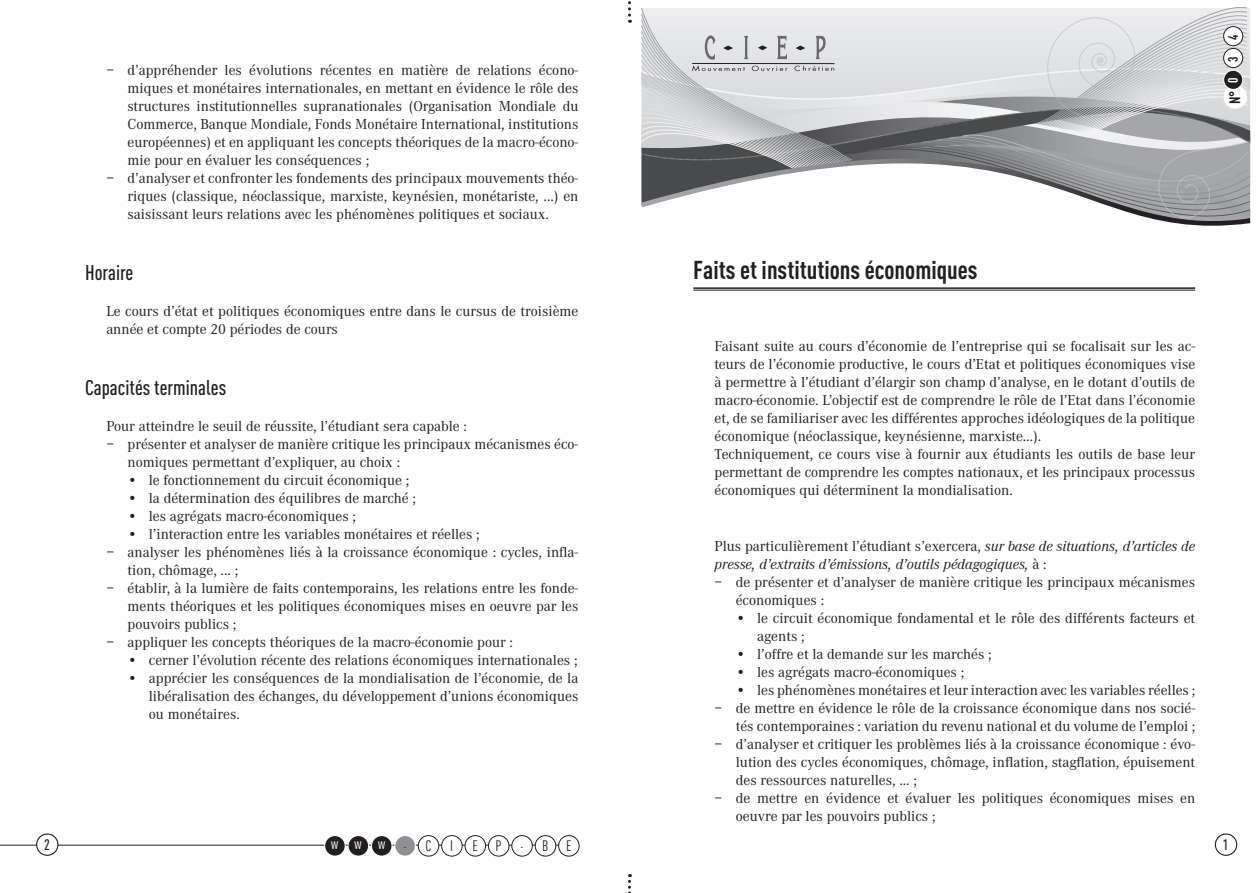
<style>
.page{position:relative;width:1259px;height:893px;background:#fff}
.page>*{position:absolute;margin:0;border:0;box-sizing:border-box;transform-origin:0 0}
.gd_titre_1{font:700 25.5px "DIN Cond";color:#231f20}
.soustitre{font:500 21px "DIN Cond";color:#231f20}
.txt_retrait{font:15px/18px "Corporate A";color:#231f20}
.txt__lettrine{font:15px/18px "Corporate A";color:#231f20;text-align:justify}
.txt_retrait_puce{font:15px/18px "Corporate A";color:#231f20}
.txt{font:15px/18px "Corporate A";color:#231f20}
.txt-2{font:italic 15px/18px "Corporate A";color:#231f20}
.t1{font:15px "DIN Cond";color:#231f20}
.t2{font:15px "DIN Cond";color:#fff}
.t3{font:500 15px "DIN Cond";color:#231f20}
.t4{font:700 15px "DIN Cond";color:#231f20}
.t5{font:700 13.5px "DIN Cond";color:#231f20}
.t6{font:700 13.5px "DIN Cond";color:#fff}
.s1{font-style:normal}
</style>
<div class="page">
<hr style="left:0;top:845px;width:569px;height:1px;background:#231f20">
<div style="left:325px;top:836px;width:20px;height:20px;background:#231f20;border-radius:50%"></div>
<div style="left:324px;top:835px;width:21px;height:21px;border:1px solid #fff;border-radius:50%"></div>
<div style="left:348px;top:836px;width:20px;height:20px;background:#231f20;border-radius:50%"></div>
<div style="left:348px;top:835px;width:21px;height:21px;border:1px solid #fff;border-radius:50%"></div>
<div style="left:371px;top:836px;width:21px;height:20px;background:#231f20;border-radius:50%"></div>
<div style="left:371px;top:835px;width:21px;height:21px;border:1px solid #fff;border-radius:50%"></div>
<div style="left:395px;top:836px;width:20px;height:20px;background:#8d8f92;border-radius:50%"></div>
<div style="left:394px;top:835px;width:22px;height:21px;border:1px solid #fff;border-radius:50%"></div>
<div style="left:418px;top:836px;width:21px;height:20px;background:#fff;border-radius:50%"></div>
<div style="left:418px;top:835px;width:21px;height:21px;border:1px solid #231f20;border-radius:50%"></div>
<div style="left:442px;top:836px;width:20px;height:20px;background:#fff;border-radius:50%"></div>
<div style="left:441px;top:835px;width:21px;height:21px;border:1px solid #231f20;border-radius:50%"></div>
<div style="left:465px;top:836px;width:20px;height:20px;background:#fff;border-radius:50%"></div>
<div style="left:465px;top:835px;width:21px;height:21px;border:1px solid #231f20;border-radius:50%"></div>
<div style="left:488px;top:836px;width:21px;height:20px;background:#fff;border-radius:50%"></div>
<div style="left:488px;top:835px;width:21px;height:21px;border:1px solid #231f20;border-radius:50%"></div>
<div style="left:512px;top:836px;width:20px;height:20px;background:#fff;border-radius:50%"></div>
<div style="left:511px;top:835px;width:22px;height:21px;border:1px solid #231f20;border-radius:50%"></div>
<div style="left:535px;top:836px;width:21px;height:20px;background:#fff;border-radius:50%"></div>
<div style="left:535px;top:835px;width:21px;height:21px;border:1px solid #231f20;border-radius:50%"></div>
<div style="left:558px;top:836px;width:21px;height:20px;background:#fff;border-radius:50%"></div>
<div style="left:558px;top:835px;width:21px;height:21px;border:1px solid #231f20;border-radius:50%"></div>
<svg style="left:628px;top:1px;width:3px;height:22px"></svg>
<svg style="left:628px;top:874px;width:3px;height:19px"></svg>
<div style="left:37px;top:834px;width:21px;height:21px;background:#fff;border-radius:50%"></div>
<div style="left:36px;top:833px;width:22px;height:23px;border:1px solid #231f20;border-radius:50%"></div>
<div style="left:1214px;top:833px;width:23px;height:23px;border:1px solid #231f20;border-radius:50%"></div>
<svg style="left:641px;top:7px;width:609px;height:219px"></svg>
<hr style="left:693px;top:287px;width:502px;height:2px;background:#231f20">
<hr style="left:693px;top:290px;width:502px;height:1px;background:#231f20">
<p class="t5" style="left:1224px;top:40px;width:7px;rotate:-90deg">4</p>
<p class="txt_retrait" style="left:128px;top:61px;width:452px;text-align:justify;text-indent:-21px">– d’appréhender les évolutions récentes en matière de relations écono&shy;miques et monétaires internationales, en mettant en évidence le rôle des structures institutionnelles supranationales (Organisation Mondiale du Commerce, Banque Mondiale, Fonds Monétaire International, institutions européennes) et en appliquant les concepts théoriques de la macro-écono&shy;mie pour en évaluer les conséquences ;</p>
<p class="txt_retrait" style="left:128px;top:169px;width:452px;text-align:justify;text-indent:-21px">– d’analyser et confronter les fondements des principaux mouvements théo&shy;riques (classique, néoclassique, marxiste, keynésien, monétariste, ...) en saisissant leurs relations avec les phénomènes politiques et sociaux.</p>
<p class="soustitre" style="left:85px;top:260px;width:50px">Horaire</p>
<p class="txt" style="left:106px;top:302px;width:473px">Le cours d’état et politiques économiques entre dans le cursus de troisième année et compte 20 périodes de cours</p>
<p class="soustitre" style="left:85px;top:375px;width:143px">Capacités terminales</p>
<p class="txt" style="left:106px;top:418px;width:362px">Pour atteindre le seuil de réussite, l’étudiant sera capable :</p>
<p class="txt_retrait" style="left:128px;top:436px;width:452px;text-indent:-21px">– présenter et analyser de manière critique les principaux mécanismes éco&shy;nomiques permettant d’expliquer, au choix :</p>
<p class="txt_retrait_puce" style="left:128px;top:472px;width:283px">• le fonctionnement du circuit économique ;</p>
<p class="txt_retrait_puce" style="left:128px;top:490px;width:290px">• la détermination des équilibres de marché ;</p>
<p class="txt_retrait_puce" style="left:128px;top:508px;width:230px">• les agrégats macro-économiques ;</p>
<p class="txt_retrait_puce" style="left:128px;top:526px;width:354px">• l’interaction entre les variables monétaires et réelles ;</p>
<p class="txt_retrait" style="left:128px;top:544px;width:452px;text-indent:-21px">– analyser les phénomènes liés à la croissance économique : cycles, infla&shy;tion, chômage, ... ;</p>
<p class="txt_retrait" style="left:128px;top:580px;width:452px;text-align:justify;text-indent:-21px">– établir, à la lumière de faits contemporains, les relations entre les fonde&shy;ments théoriques et les politiques économiques mises en oeuvre par les pouvoirs publics ;</p>
<p class="txt_retrait" style="left:106px;top:634px;width:408px">– appliquer les concepts théoriques de la macro-économie pour :</p>
<p class="txt_retrait_puce" style="left:128px;top:652px;width:451px">• cerner l’évolution récente des relations économiques internationales ;</p>
<p class="txt_retrait_puce" style="left:149px;top:670px;width:431px;text-align:justify;text-indent:-21px">• apprécier les conséquences de la mondialisation de l’économie, de la libéralisation des échanges, du développement d’unions économiques ou monétaires.</p>
<p class="t5" style="left:1224px;top:62px;width:7px;rotate:-90deg">3</p>
<p class="t6" style="left:1224px;top:83px;width:7px;rotate:-90deg">0</p>
<p class="t4" style="left:1225px;top:104px;width:15px;rotate:-90deg">N°</p>
<p class="gd_titre_1" style="left:693px;top:254px;width:286px">Faits et institutions économiques</p>
<p class="txt__lettrine" style="left:714px;top:337px;width:482px">Faisant suite au cours d’économie de l’entreprise qui se focalisait sur les ac&shy;teurs de l’économie productive, le cours d’Etat et politiques économiques vise à permettre à l’étudiant d’élargir son champ d’analyse, en le dotant d’outils de macro-économie. L’objectif est de comprendre le rôle de l’Etat dans l’économie et, de se familiariser avec les différentes approches idéologiques de la politique économique (néoclassique, keynésienne, marxiste…).</p>
<p class="txt__lettrine" style="left:714px;top:445px;width:482px">Techniquement, ce cours vise à fournir aux étudiants les outils de base leur permettant de comprendre les comptes nationaux, et les principaux processus économiques qui déterminent la mondialisation.</p>
<p class="txt-2" style="left:714px;top:537px;width:482px"><span class="s1">Plus particulièrement l’étudiant s’exercera,</span> sur base de situations, d’articles de presse, d’extraits d’émissions, d’outils pédagogiques, <span class="s1">à :</span></p>
<p class="txt_retrait" style="left:736px;top:573px;width:461px;text-indent:-21px">– de présenter et d’analyser de manière critique les principaux mécanismes économiques :</p>
<p class="txt_retrait_puce" style="left:757px;top:609px;width:439px;text-indent:-21px">• le circuit économique fondamental et le rôle des différents facteurs et agents ;</p>
<p class="txt_retrait_puce" style="left:736px;top:645px;width:257px">• l’offre et la demande sur les marchés ;</p>
<p class="txt_retrait_puce" style="left:736px;top:663px;width:230px">• les agrégats macro-économiques ;</p>
<p class="txt_retrait_puce" style="left:736px;top:681px;width:461px">• les phénomènes monétaires et leur interaction avec les variables réelles ;</p>
<p class="txt_retrait" style="left:714px;top:699px;width:482px;text-align:right">– de mettre en évidence le rôle de la croissance économique dans nos socié&shy;tés contemporaines : variation du revenu national et du volume de l’emploi ;</p>
<p class="txt_retrait" style="left:736px;top:735px;width:461px;text-align:justify;text-indent:-21px">– d’analyser et critiquer les problèmes liés à la croissance économique : évo&shy;lution des cycles économiques, chômage, inflation, stagflation, épuisement des ressources naturelles, ... ;</p>
<p class="txt_retrait" style="left:736px;top:789px;width:461px;text-indent:-21px">– de mettre en évidence et évaluer les politiques économiques mises en oeuvre par les pouvoirs publics ;</p>
<p class="t3" style="left:44px;top:835px;width:7px">2</p>
<p class="t1" style="left:425px;top:837px;width:7px">C</p>
<p class="t1" style="left:450px;top:837px;width:4px">I</p>
<p class="t1" style="left:472px;top:837px;width:7px">E</p>
<p class="t1" style="left:495px;top:837px;width:8px">P</p>
<p class="t1" style="left:520px;top:834px;width:4px">.</p>
<p class="t1" style="left:542px;top:837px;width:8px">B</p>
<p class="t1" style="left:566px;top:837px;width:7px">E</p>
<p class="t3" style="left:1222px;top:835px;width:7px">1</p>
<p class="t2" style="left:331px;top:835px;width:9px">w</p>
<p class="t2" style="left:355px;top:835px;width:9px">w</p>
<p class="t2" style="left:378px;top:835px;width:9px">w</p>
<p class="t1" style="left:403px;top:834px;width:4px">.</p>
</div>
